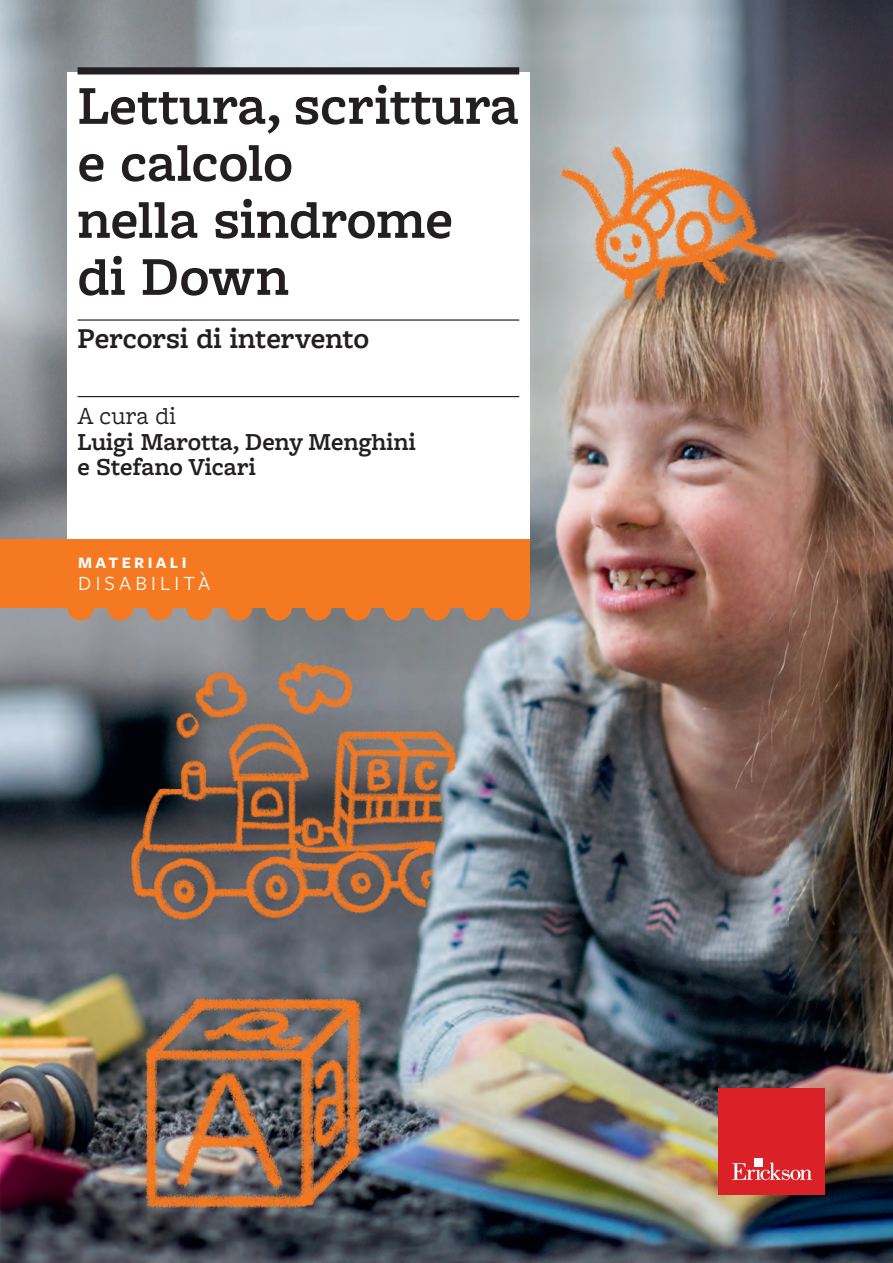
<style>
.page{position:relative;width:893px;height:1263px;background:#fff}
.page>*{position:absolute;margin:0;border:0;box-sizing:border-box;transform-origin:0 0}
.t1{font:600 57px/57px "Freight Macro Pro";color:#231f20}
.t2{font:600 30px "Freight Macro Pro";color:#231f20}
.t3{font:600 25.5px/25.5px "Freight Macro Pro";color:#231f20}
.t4{font:25.5px "Freight Macro Pro";color:#231f20}
.t5{font:21px "Freight Sans Pro";letter-spacing:.2em;color:#fff}
.t6{font:700 16.5px "Freight Sans Pro";letter-spacing:.2em;color:#fff}
</style>
<div class="page">
<img style="left:0;top:0;width:893px;height:1263px">
<div style="left:719px;top:1088px;width:106px;height:107px;background:#da2128"></div>
<svg style="left:732px;top:1162px;width:80px;height:18px"></svg>
<div style="left:754px;top:1158px;width:8px;height:9px;background:#fff"></div>
<div style="left:67px;top:72px;width:462px;height:467px;background:#fff"></div>
<div style="left:78px;top:67px;width:441px;height:7px;background:#231f20"></div>
<hr style="left:78px;top:319px;width:441px;height:2px;background:#231f20">
<hr style="left:78px;top:396px;width:441px;height:1px;background:#231f20">
<div style="left:0;top:539px;width:529px;height:68px;background:#f47921"></div>
<svg style="left:345px;top:607px;width:26px;height:13px"></svg>
<svg style="left:305px;top:607px;width:26px;height:13px"></svg>
<svg style="left:265px;top:607px;width:27px;height:13px"></svg>
<svg style="left:226px;top:607px;width:26px;height:13px"></svg>
<svg style="left:186px;top:607px;width:27px;height:13px"></svg>
<svg style="left:147px;top:607px;width:26px;height:13px"></svg>
<svg style="left:107px;top:607px;width:26px;height:13px"></svg>
<svg style="left:67px;top:607px;width:27px;height:13px"></svg>
<svg style="left:464px;top:607px;width:26px;height:13px"></svg>
<svg style="left:424px;top:607px;width:26px;height:13px"></svg>
<svg style="left:384px;top:607px;width:27px;height:13px"></svg>
<svg style="left:503px;top:607px;width:26px;height:13px"></svg>
<p class="t1" style="left:78px;top:75px;width:443px">Lettura, scrittura e calcolo<br>nella sindrome<br>di Down</p>
<p class="t2" style="left:78px;top:317px;width:293px">Percorsi di intervento</p>
<p class="t4" style="left:78px;top:398px;width:100px">A cura di</p>
<p class="t3" style="left:78px;top:428px;width:340px">Luigi Marotta, Deny Menghini e Stefano Vicari</p>
<p class="t6" style="left:78px;top:551px;width:110px">MATERIALI</p>
<p class="t5" style="left:78px;top:569px;width:133px">DISABILITÀ</p>
</div>
